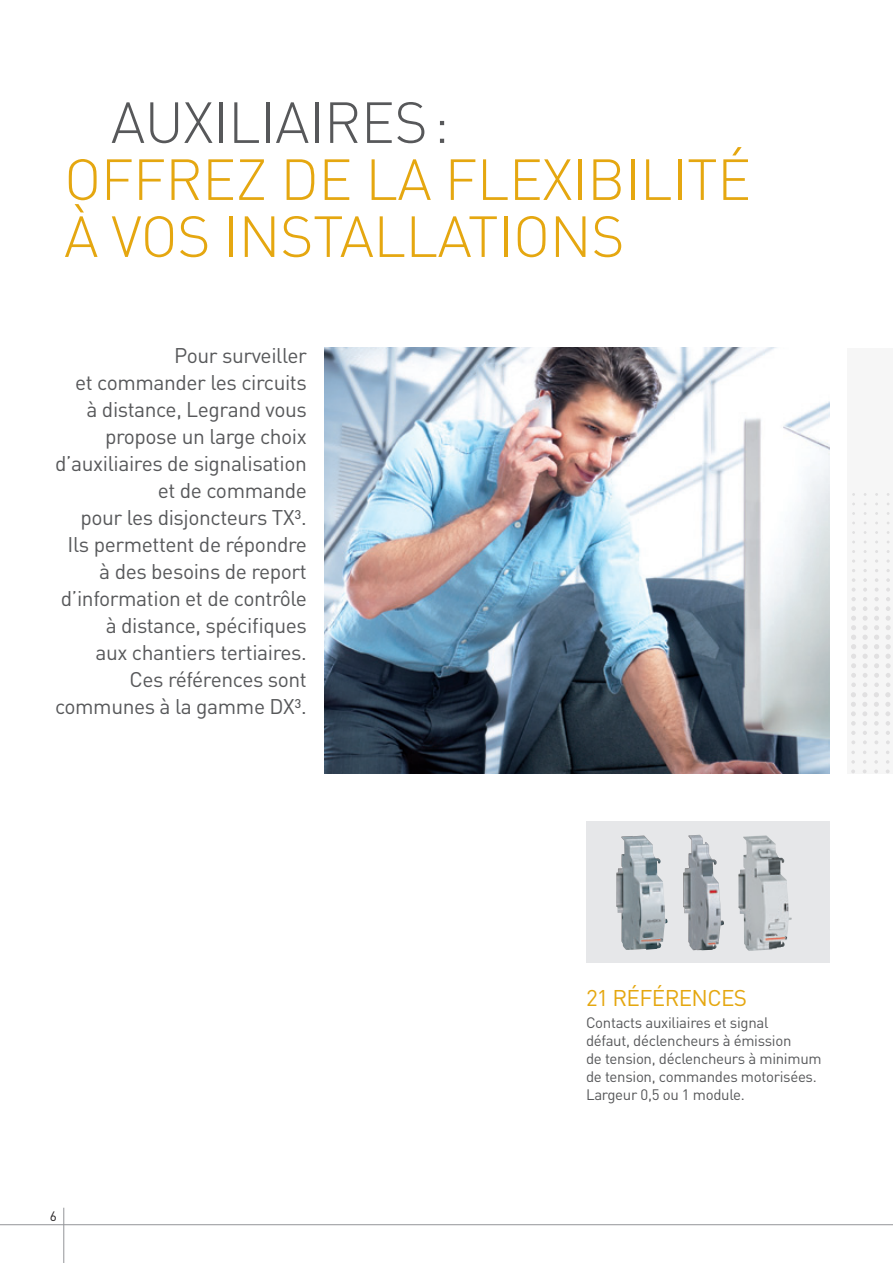
<style>
.page{position:relative;width:893px;height:1263px;background:#fff}
.page>*{position:absolute;margin:0;border:0;box-sizing:border-box;transform-origin:0 0}
.t1{font:300 57px/57px "DIN Pro";letter-spacing:-.01em;color:#e5a710}
.t2{font:300 57px "DIN Pro";letter-spacing:-.01em;color:#57585a}
.t3{font:22.5px "DIN Pro";letter-spacing:-.03em;color:#e5a710}
.t4{font:21px/27px "DIN Pro";letter-spacing:-.02em;color:#57585a;text-align:right}
.t5{font:15px/18px "DIN Pro";letter-spacing:-.02em;color:#57585a}
.t6{font:13.5px "DIN Pro";color:#231f20}
</style>
<div class="page">
<hr style="left:0;top:1224px;width:893px;height:1px;background:#939598">
<hr style="left:63px;top:1208px;width:1px;height:55px;background:#939598">
<svg style="left:850px;top:493px;width:41px;height:280px;fill:#f6f6f6"></svg>
<img style="left:325px;top:348px;width:504px;height:425px">
<div style="left:586px;top:821px;width:243px;height:142px;background:#e6e7e9"></div>
<img style="left:616px;top:835px;width:51px;height:115px">
<img style="left:683px;top:835px;width:41px;height:115px">
<img style="left:738px;top:835px;width:54px;height:116px">
<h1 class="t2" style="left:111px;top:84px;width:340px">AUXILIAIRES:</h1>
<h1 class="t1" style="left:64px;top:148px;width:689px">OFFREZ DE LA FLEXIBILITÉ<br>À VOS INSTALLATIONS</h1>
<p class="t4" style="left:55px;top:341px;width:253px">Pour surveiller<br>et commander les circuits<br>à distance, Legrand vous propose un large choix d’auxiliaires de signalisation et de commande<br>pour les disjoncteurs TX³.<br>I ls permettent de répondre à des besoins de report d’information et de contrôle à distance, spécifiques<br>aux chantiers tertiaires.<br>Ces références sont communes à la gamme DX³.</p>
<p class="t6" style="left:50px;top:1207px;width:9px">6</p>
<p class="t3" style="left:586px;top:982px;width:135px">21 références</p>
<p class="t5" style="left:586px;top:1013px;width:237px">Contacts auxiliaires et signal<br>défaut, déclencheurs à émission<br>de tension, déclencheurs à minimum de tension, commandes motorisées.<br>Largeur 0,5 ou 1 module.</p>
</div>
